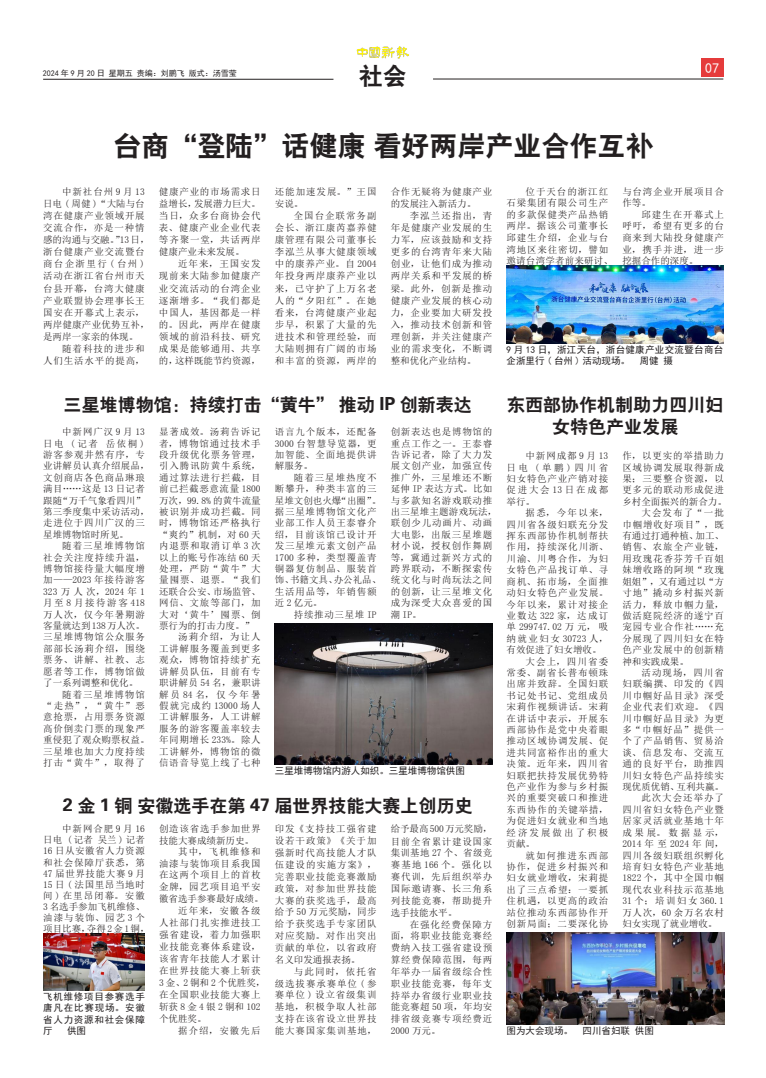
<style>
.page{position:relative;width:766px;height:1078px;background:#fff}
.page>*{position:absolute;margin:0;border:0;box-sizing:border-box;transform-origin:0 0}
.标题28{font:28px "jdchjt";color:#231f20}
.t1{font:24px "jdchjt";color:#231f20}
.标题18{font:18px/21.6px "jdchjt";color:#231f20;text-align:center}
.t2{font:14px "Sim Hei";color:#fff}
.正文{font:9.5px/11.4px "Sim Sun";letter-spacing:.075em;color:#231f20;text-align:justify}
.正文-2{font:9.5px/11.4px "Sim Sun";letter-spacing:.03em;color:#231f20}
.图注{font:9.5px/11.4px "Sim Hei";letter-spacing:.035em;color:#231f20}
.图注-2{font:9.5px "Sim Hei";color:#231f20}
.正文-3{font:9.5px/12.1px "Sim Sun";letter-spacing:.1em;color:#231f20}
.t3{font:8px "Sim Hei";color:#231f20}
.s1{font-family:"FZDHTK GBK1 0"}
</style>
<div class="page">
<img style="left:356px;top:46px;width:53px;height:13px">
<div style="left:700px;top:58px;width:23px;height:19px;background:#e53b3b"></div>
<hr style="left:433px;top:79px;width:290px;height:1px;background:#231f20">
<hr style="left:43px;top:79px;width:290px;height:1px;background:#231f20">
<img style="left:506px;top:265px;width:217px;height:78px">
<img style="left:275px;top:623px;width:217px;height:141px">
<img style="left:506px;top:932px;width:217px;height:92px">
<img style="left:43px;top:933px;width:102px;height:57px">
<p class="t3" style="left:43px;top:69px;width:195px">2024 年 9 月 20 日 星期五 责编：刘鹏飞 版式：汤雪莹</p>
<p class="t1" style="left:359px;top:64px;width:49px">社会</p>
<p class="t2" style="left:704px;top:61px;width:15px">07</p>
<p class="标题28" style="left:113px;top:131px;width:541px">台商<span class="s1">“</span>登陆<span class="s1">”</span>话健康看好两岸产业合作互补</p>
<p class="正文" style="left:43px;top:185px;width:108px;line-height:12.1px;text-align:left;text-indent:19px">中新社台州 9 月 13日电 ( 周健 )“大陆与台湾在健康产业领域开展交流合作，亦是一种情感的沟通与交融。”13日，浙台健康产业交流暨台商台企浙里行 (台州 )活动在浙江省台州市天台县开幕，台湾大健康产业联盟协会理事长王国安在开幕式上表示，两岸健康产业优势互补，是两岸一家亲的体现。</p>
<p class="正文" style="left:43px;top:342px;width:103px;line-height:12.1px;text-align:right">随着科技的进步和<br>人们生活水平的提高，</p>
<p class="正文" style="left:159px;top:185px;width:103px;line-height:12.1px">健康产业的市场需求日益增长，发展潜力巨大。当日，众多台商协会代表、健康产业企业代表等齐聚一堂，共话两岸健康产业未来发展。</p>
<p class="正文" style="left:159px;top:258px;width:103px;line-height:12.1px;text-indent:19px">近年来，王国安发现前来大陆参加健康产业交流活动的台湾企业逐渐增多。“我们都是中国人，基因都是一样的。因此，两岸在健康领域的前沿科技、研究成果是能够通用、共享的，这样既能节约资源，</p>
<p class="正文-3" style="left:275px;top:185px;width:103px">还能加速发展。”王国安说。</p>
<p class="正文" style="left:275px;top:209px;width:103px;line-height:12.1px;text-indent:19px">全国台企联常务副会长、浙江康芮嘉养健康管理有限公司董事长李泓兰从事大健康领域中的康养产业。自 2004年投身两岸康养产业以来，已守护了上万名老人的“夕阳红”。在她看来，台湾健康产业起步早，积累了大量的先进技术和管理经验，而大陆则拥有广阔的市场和丰富的资源，两岸的</p>
<p class="正文" style="left:390px;top:185px;width:103px;line-height:12.1px">合作无疑将为健康产业的发展注入新活力。</p>
<p class="正文" style="left:390px;top:209px;width:103px;line-height:12.1px;text-indent:19px">李泓兰还指出，青年是健康产业发展的生力军，应该鼓励和支持更多的台湾青年来大陆创业，让他们成为推动两岸关系和平发展的桥梁。此外，创新是推动健康产业发展的核心动力，企业要加大研发投入，推动技术创新和管理创新，并关注健康产业的需求变化，不断调整和优化产业结构。</p>
<p class="标题18" style="left:64px;top:394px;width:409px">三星堆博物馆<span class="s1">：</span>持续打击<span class="s1">“</span>黄牛<span class="s1">”</span> 推动 <span class="s1">IP</span> 创新表达</p>
<p class="正文-2" style="left:43px;top:426px;width:108px;text-indent:19px">中新网广汉 9 月 13日电 ( 记者 岳依桐 )游客参观井然有序，专业讲解员认真介绍展品，文创商店各色商品琳琅满目……这是 13 日记者跟随“万千气象看四川”第三季度集中采访活动，走进位于四川广汉的三星堆博物馆时所见。</p>
<p class="正文" style="left:43px;top:540px;width:103px;text-indent:19px">随着三星堆博物馆社会关注度持续升温，博物馆接待量大幅度增加——2023 年接待游客323 万人次，2024 年 1月至 8 月接待游客 418万人次，仅今年暑期游客量就达到 138万人次。三星堆博物馆公众服务部部长汤莉介绍，围绕票务、讲解、社教、志愿者等工作，博物馆做了一系列调整和优化。</p>
<p class="正文" style="left:43px;top:688px;width:108px;text-align:left;text-indent:19px">随着三星堆博物馆“走热”，“黄牛”恶意抢票，占用票务资源高价倒卖门票的现象严重侵犯了观众购票权益。三星堆也加大力度持续打击“黄牛”，取得了</p>
<p class="正文" style="left:159px;top:426px;width:103px">显著成效。汤莉告诉记者，博物馆通过技术手段升级优化票务管理，引入腾讯防黄牛系统，通过算法进行拦截，目前已拦截恶意流量 1800万次，99.8% 的黄牛流量被识别并成功拦截。同时，博物馆还严格执行“爽约”机制，对 60 天内退票和取消订单 3 次以上的账号作冻结 60 天处理，严防“黄牛”大量囤票、退票。“我们还联合公安、市场监管、网信、文旅等部门，加大对‘黄牛’囤票、倒票行为的打击力度。”</p>
<p class="正文" style="left:159px;top:631px;width:103px;text-indent:19px">汤莉介绍，为让人工讲解服务覆盖到更多观众，博物馆持续扩充讲解员队伍，目前有专职讲解员 54 名，兼职讲解员84名，仅今年暑假就完成约 13000 场人工讲解服务，人工讲解服务的游客覆盖率较去年同期增长 233%。除人工讲解外，博物馆的微信语音导览上线了七种</p>
<p class="正文" style="left:275px;top:426px;width:103px">语言九个版本，还配备3000 台智慧导览器，更加智能、全面地提供讲解服务。</p>
<p class="正文" style="left:275px;top:471px;width:108px;text-align:left;text-indent:19px">随着三星堆热度不断攀升，种类丰富的三星堆文创也火爆“出圈”。据三星堆博物馆文化产业部工作人员王泰睿介绍，目前该馆已设计开发三星堆元素文创产品<br>1700 多种，类型覆盖青铜器复仿制品、服装首饰、书籍文具、办公礼品、生活用品等，年销售额近 2 亿元。</p>
<p class="正文" style="left:294px;top:608px;width:84px">持续推动三星堆 IP</p>
<p class="正文" style="left:390px;top:426px;width:108px;text-align:left">创新表达也是博物馆的重点工作之一。王泰睿告诉记者，除了大力发展文创产业，加强宣传推广外，三星堆还不断延伸 IP 表达方式。比如与多款知名游戏联动推出三星堆主题游戏玩法，联创少儿动画片、动画大电影，出版三星堆题材小说，授权创作舞剧等，冀通过新兴方式的跨界联动，不断探索传统文化与时尚玩法之间的创新，让三星堆文化成为深受大众喜爱的国潮 IP。</p>
<p class="图注-2" style="left:275px;top:765px;width:191px">三星堆博物馆内游人如织。三星堆博物馆供图</p>
<p class="标题18" style="left:63px;top:794px;width:411px"><span class="s1">2</span> 金 <span class="s1">1</span> 铜安徽选手在第 <span class="s1">47</span> 届世界技能大赛上创历史</p>
<p class="正文" style="left:43px;top:823px;width:108px;line-height:11.1px;text-align:left;text-indent:19px">中新网合肥 9 月 16日电 ( 记者 吴兰 ) 记者<br>16 日从安徽省人力资源和社会保障厅获悉，第<br>47 届世界技能大赛 9 月<br>15 日 ( 法国里昂当地时间 ) 在里昂闭幕。安徽<br>3 名选手参加飞机维修、油漆与装饰、园艺 3 个项目比赛，夺得 2金 1铜，</p>
<p class="正文" style="left:159px;top:822px;width:103px">创造该省选手参加世界技能大赛成绩新历史。</p>
<p class="正文" style="left:159px;top:845px;width:106px;line-height:11.7px;text-align:left;text-indent:19px">其中，飞机维修和油漆与装饰项目系我国在这两个项目上的首枚金牌，园艺项目追平安徽省选手参赛最好成绩。</p>
<p class="正文" style="left:159px;top:904px;width:108px;line-height:12px;text-align:left;text-indent:19px">近年来，安徽各级人社部门扎实推进技工强省建设，着力加强职业技能竞赛体系建设，该省青年技能人才累计在世界技能大赛上斩获<br>3 金、2 铜和 2 个优胜奖，在全国职业技能大赛上斩获8金4银2铜和102个优胜奖。</p>
<p class="正文" style="left:178px;top:1024px;width:84px">据介绍，安徽先后</p>
<p class="图注" style="left:43px;top:990px;width:103px;text-align:justify">飞机维修项目参赛选手唐凡在比赛现场。安徽省人力资源和社会保障厅 　供图</p>
<p class="正文" style="left:275px;top:822px;width:103px;line-height:11.9px">印发《支持技工强省建设若干政策》《关于加强新时代高技能人才队伍建设的实施方案》，完善职业技能竞赛激励政策，对参加世界技能大赛的获奖选手，最高给予 50 万元奖励，同步给予获奖选手专家团队对应奖励。对作出突出贡献的单位，以省政府名义印发通报表扬。</p>
<p class="正文" style="left:275px;top:965px;width:103px;line-height:11.9px;text-indent:19px">与此同时，依托省级选拔赛承赛单位 ( 参赛单位 ) 设立省级集训基地，积极争取人社部支持在该省设立世界技能大赛国家集训基地，</p>
<p class="正文" style="left:390px;top:822px;width:103px;line-height:11.9px">给予最高 500万元奖励，目前全省累计建设国家集训基地 27 个、省级竞赛基地 166 个。强化以赛代训，先后组织举办国际邀请赛、长三角系列技能竞赛，帮助提升选手技能水平。</p>
<p class="正文" style="left:390px;top:918px;width:103px;line-height:11.8px;text-indent:19px">在强化经费保障方面，将职业技能竞赛经费纳入技工强省建设预算经费保障范围，每两年举办一届省级综合性职业技能竞赛，每年支持举办省级行业职业技能竞赛超 50 项，年均安排省级竞赛专项经费近2000 万元。</p>
<p class="正文" style="left:506px;top:186px;width:108px;text-align:left;text-indent:19px">位于天台的浙江红石梁集团有限公司生产的多款保健类产品热销两岸。据该公司董事长邱建生介绍，企业与台湾地区来往密切，譬如邀请台湾学者前来研讨、</p>
<p class="正文" style="left:622px;top:186px;width:103px">与台湾企业开展项目合作等。</p>
<p class="正文" style="left:622px;top:209px;width:103px;text-indent:19px">邱建生在开幕式上呼吁，希望有更多的台商来到大陆投身健康产业，携手并进，进一步挖掘合作的深度。</p>
<p class="图注" style="left:506px;top:343px;width:218px">9 月 13 日，浙江天台，浙台健康产业交流暨台商台企浙里行 ( 台州 ) 活动现场。　周健 摄</p>
<p class="标题18" style="left:507px;top:394px;width:218px">东西部协作机制助力四川妇女特色产业发展</p>
<p class="正文" style="left:506px;top:450px;width:103px;text-indent:19px">中新网成都 9 月 13日电 (单鹏)四川省妇女特色产业产销对接促进大会 13 日在成都举行。</p>
<p class="正文" style="left:506px;top:507px;width:103px;text-indent:19px">据悉，今年以来，四川省各级妇联充分发挥东西部协作机制帮扶作用，持续深化川浙、川渝、川粤合作，为妇女特色产品找订单、寻商机、拓市场，全面推动妇女特色产业发展。今年以来，累计对接企业数达 322 家，达成订单 299747.02 万元，吸纳就业妇女 30723 人，有效促进了妇女增收。</p>
<p class="正文" style="left:506px;top:655px;width:103px;text-indent:19px">大会上，四川省委常委、副省长普布顿珠出席并致辞。全国妇联书记处书记、党组成员宋莉作视频讲话。宋莉在讲话中表示，开展东西部协作是党中央着眼推动区域协调发展、促进共同富裕作出的重大决策。近年来，四川省妇联把扶持发展优势特色产业作为参与乡村振兴的重要突破口和推进东西协作的关键举措，为促进妇女就业和当地经济发展做出了积极贡献。</p>
<p class="正文" style="left:506px;top:849px;width:103px;text-indent:19px">就如何推进东西部协作，促进乡村振兴和妇女就业增收，宋莉提出了三点希望：一要抓住机遇，以更高的政治站位推动东西部协作开创新局面；二要深化协</p>
<p class="正文" style="left:622px;top:450px;width:106px;text-align:left">作，以更实的举措助力区域协调发展取得新成果；三要整合资源，以更多元的联动形成促进乡村全面振兴的新合力。</p>
<p class="正文" style="left:622px;top:507px;width:103px;text-indent:19px">大会发布了“一批巾帼增收好项目”，既有通过打通种植、加工、销售、农旅全产业链，用玫瑰花香芬芳千百姐妹增收路的阿坝“玫瑰姐姐”，又有通过以“方寸地”撬动乡村振兴新活力，释放巾帼力量，做活庭院经济的遂宁百宠园专业合作社……充分展现了四川妇女在特色产业发展中的创新精神和实践成果。</p>
<p class="正文" style="left:622px;top:666px;width:103px;text-indent:19px">活动现场，四川省妇联编撰、印发的《四川巾帼好品目录》深受企业代表们欢迎。《四川巾帼好品目录》为更多“巾帼好品”提供一个了产品销售、贸易洽谈、信息发布、交流互通的良好平台，助推四川妇女特色产品持续实现优质优销、互利共赢。</p>
<p class="正文" style="left:622px;top:792px;width:103px;text-indent:19px">此次大会还举办了四川省妇女特色产业暨居家灵活就业基地十年成果展。数据显示，2014 年至 2024 年间，四川各级妇联组织孵化培育妇女特色产业基地1822 个，其中全国巾帼现代农业科技示范基地31 个；培训妇女 360.1万人次，60 余万名农村妇女实现了就业增收。</p>
<p class="图注-2" style="left:506px;top:1025px;width:149px">图为大会现场。　四川省妇联 供图</p>
</div>
